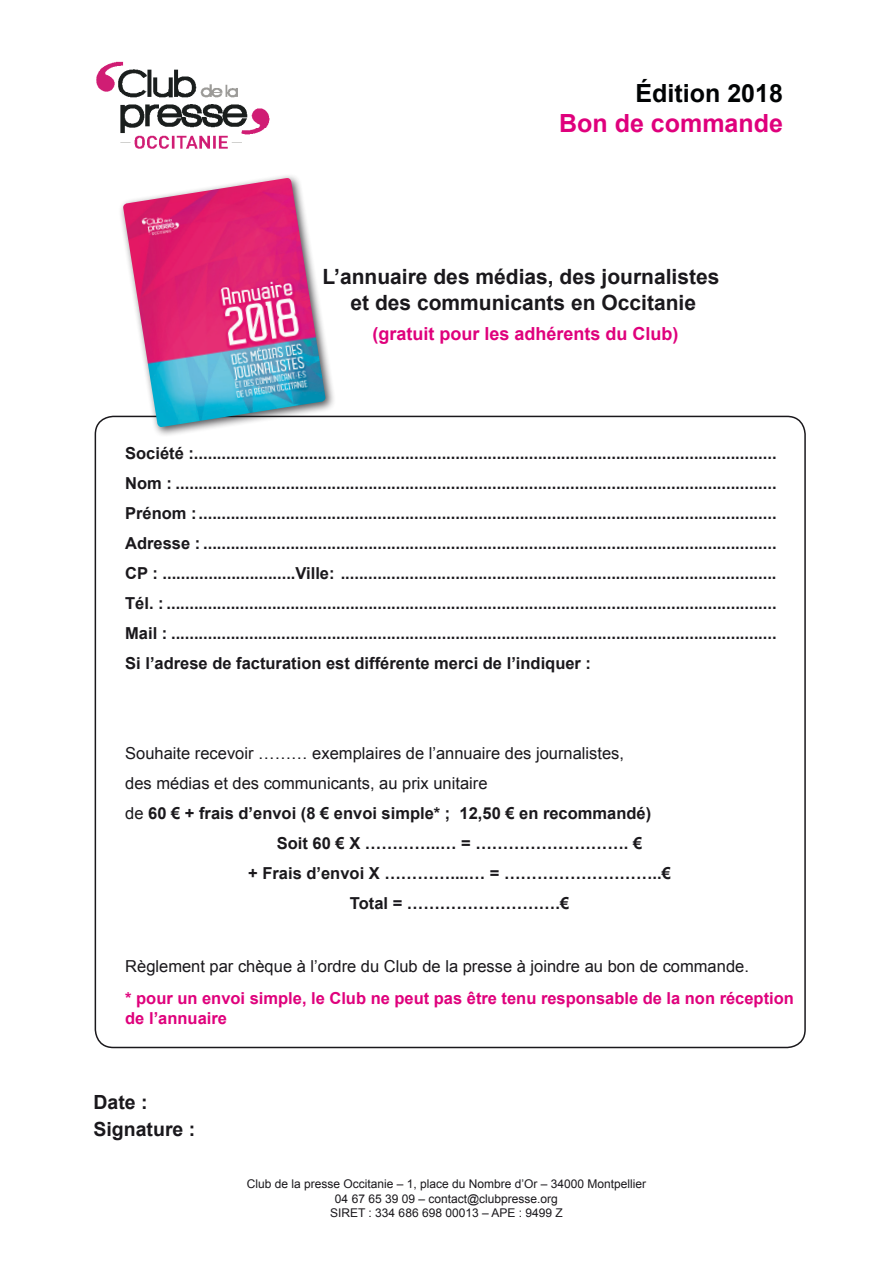
<style>
.page{position:relative;width:893px;height:1263px;background:#fff}
.page>*{position:absolute;margin:0;border:0;box-sizing:border-box;transform-origin:0 0}
.t1{font:700 25.05px "Arial";color:#df007c}
.t2{font:700 25.05px "Arial";color:#010304}
.t3{font:700 21px/26px "Arial";color:#1a181c;text-align:center}
.t4{font:700 19.5px/27.6px "Arial";color:#1a181c}
.t5{font:700 18px "Arial";color:#df007c}
.t6{font:700 16.5px/30px "Arial";color:#1a181c;text-align:justify}
.t7{font:16.5px "Arial";color:#1a181c}
.t8{font:700 16.5px/19.8px "Arial";color:#df007c}
.t9{font:12px/14.4px "Arial";color:#1a181c;text-align:center}
.s1{font-weight:400}
</style>
<div class="page">
<img style="left:97px;top:61px;width:173px;height:88px">
<div style="left:118px;top:173px;width:218px;height:265px;background:#1a181c;opacity:.75"></div>
<img style="left:123px;top:178px;width:203px;height:249px">
<h1 class="t2" style="left:636px;top:76px;width:149px">Édition 2018</h1>
<h1 class="t1" style="left:559px;top:106px;width:225px">Bon de commande</h1>
<p class="t3" style="left:323px;top:264px;width:398px">L’annuaire des médias, des journalistes et des communicants en Occitanie</p>
<p class="t5" style="left:372px;top:322px;width:308px">(gratuit pour les adhérents du Club)</p>
<p class="t6" style="left:125px;top:439px;width:653px">Société :...............................................................................................................................<br>Nom : ...................................................................................................................................<br>Prénom :..............................................................................................................................<br>Adresse : .............................................................................................................................<br>CP : .............................Ville: ...............................................................................................<br>Tél. : .....................................................................................................................................<br>Mail : ....................................................................................................................................<br>Si l’adrese de facturation est différente merci de l’indiquer :</p>
<p class="t7" style="left:125px;top:743px;width:500px">Souhaite recevoir ……… exemplaires de l’annuaire des journalistes,</p>
<p class="t7" style="left:125px;top:773px;width:364px">des médias et des communicants, au prix unitaire</p>
<p class="t6" style="left:125px;top:799px;width:527px"><span class="s1">de</span> 60 € + frais d’envoi (8 € envoi simple* ; 12,50 € en recommandé)</p>
<p class="t6" style="left:277px;top:829px;width:367px">Soit 60 € X …………..… = ………………………. €</p>
<p class="t6" style="left:248px;top:859px;width:424px">+ Frais d’envoi X …………....… = ………………………..€</p>
<p class="t6" style="left:350px;top:889px;width:221px">Total = ……………………….€</p>
<p class="t7" style="left:125px;top:955px;width:625px">Règlement par chèque à l’ordre du Club de la presse à joindre au bon de commande.</p>
<p class="t8" style="left:125px;top:989px;width:670px">* pour un envoi simple, le Club ne peut pas être tenu responsable de la non réception de l’annuaire</p>
<p class="t4" style="left:94px;top:1088px;width:103px">Date :<br>Signature :</p>
<p class="t9" style="left:247px;top:1177px;width:401px">Club de la presse Occitanie – 1, place du Nombre d’Or – 34000 Montpellier<br>04 67 65 39 09 – contact@clubpresse.org<br>SIRET : 334 686 698 00013 – APE : 9499 Z</p>
</div>
